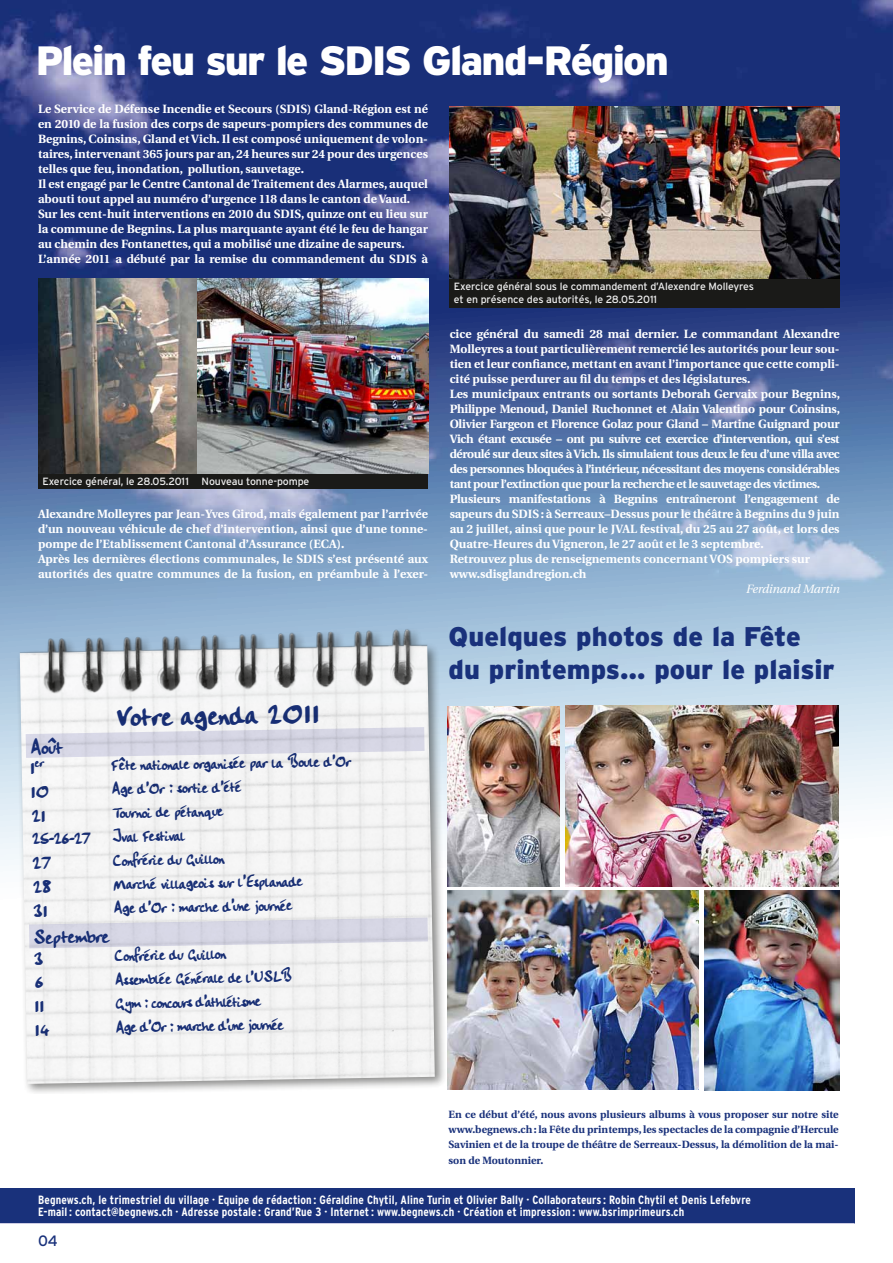
<style>
.page{position:relative;width:893px;height:1263px;background:#fff}
.page>*{position:absolute;margin:0;border:0;box-sizing:border-box;transform-origin:0 0}
.t1{font:900 40.8px "Interstate";letter-spacing:-.045em;color:#fff}
.t2{font:33px "Handwriting Plain";color:#19317b}
.t3{font:900 27px/32.4px "Interstate";color:#19317b}
.t4{font:22.5px "Handwriting Plain";color:#19317b}
.t5{font:18px/23.9px "Handwriting Plain";color:#19317b}
.t6{font:15px "Interstate";color:#19317b}
.t7{font:700 12px/15px "Utopia";color:#fff}
.t8{font:700 condensed 12px/12px "Interstate";letter-spacing:.01em;color:#fff}
.t9{font:italic 12px "Utopia";letter-spacing:-.015em;color:#fff}
.t10{font:700 10.5px/15px "Utopia";color:#19317b;text-align:justify}
.t11{font:10.5px/12.6px "Interstate";letter-spacing:-.01em;color:#f0f0f0}
.s1{font-size:19.5px}
</style>
<div class="page">
<img style="left:0;top:0;width:893px;height:1091px">
<div style="left:0;top:1188px;width:855px;height:35px;background:#19317b"></div>
<div style="left:38px;top:473px;width:159px;height:15px;background:#1a1a18"></div>
<div style="left:197px;top:473px;width:231px;height:15px;background:#1a1a18"></div>
<img style="left:38px;top:278px;width:159px;height:195px">
<div style="left:450px;top:278px;width:390px;height:29px;background:#1a1a18"></div>
<img style="left:450px;top:106px;width:389px;height:172px">
<img style="left:448px;top:891px;width:251px;height:199px">
<img style="left:448px;top:706px;width:112px;height:180px">
<img style="left:566px;top:706px;width:273px;height:180px">
<img style="left:704px;top:891px;width:135px;height:199px">
<img style="left:197px;top:278px;width:231px;height:195px">
<hr style="left:0;top:1223px;width:855px;height:1px;background:#cccce4">
<div style="left:15px;top:624px;width:431px;height:470px;background:#1a1a18;opacity:.5"></div>
<img style="left:19px;top:626px;width:416px;height:458px">
<svg style="left:26px;top:727px;width:402px;height:221px;fill:#f2f2f2"></svg>
<svg style="left:31px;top:761px;width:14px;height:13px"></svg>
<svg style="left:32px;top:786px;width:17px;height:12px"></svg>
<svg style="left:32px;top:809px;width:13px;height:13px"></svg>
<svg style="left:33px;top:857px;width:18px;height:12px"></svg>
<svg style="left:33px;top:880px;width:18px;height:13px"></svg>
<svg style="left:34px;top:904px;width:13px;height:13px"></svg>
<svg style="left:35px;top:952px;width:8px;height:12px"></svg>
<svg style="left:35px;top:977px;width:8px;height:11px"></svg>
<svg style="left:36px;top:1001px;width:7px;height:11px"></svg>
<svg style="left:36px;top:1025px;width:13px;height:11px"></svg>
<h1 class="t1" style="left:36px;top:38px;width:634px">Plein feu sur le SDIS Gland-Région</h1>
<p class="t7" style="left:38px;top:102px;width:391px">Le Service de Défense Incendie et Secours (SDIS) Gland-Région est né en 2010 de la fusion des corps de sapeurs-pompiers des communes de Begnins, Coinsins, Gland et Vich. Il est composé uniquement de volon&shy;taires, intervenant 365 jours par an, 24 heures sur 24 pour des urgences telles que feu, inondation, pollution, sauvetage.<br>Il est engagé par le Centre Cantonal de Traitement des Alarmes, auquel abouti tout appel au numéro d’urgence 118 dans le canton de Vaud.<br>Sur les cent-huit interventions en 2010 du SDIS, quinze ont eu lieu sur la commune de Begnins. La plus marquante ayant été le feu de hangar au chemin des Fontanettes, qui a mobilisé une dizaine de sapeurs.<br>L’année 2011 a débuté par la remise du commandement du SDIS à</p>
<p class="t11" style="left:42px;top:475px;width:269px">Exercice général, le 28.05.2011 Nouveau tonne-pompe</p>
<p class="t7" style="left:38px;top:507px;width:392px">Alexandre Molleyres par Jean-Yves Girod, mais également par l’arrivée d’un nouveau véhicule de chef d’intervention, ainsi que d’une tonne&shy;pompe de l’Etablissement Cantonal d’Assurance (ECA).<br>Après les dernières élections communales, le SDIS s’est présenté aux autorités des quatre communes de la fusion, en préambule à l’exer-</p>
<h2 class="t2" style="left:115px;top:693px;width:204px;rotate:-1deg">Votre agenda 2011</h2>
<h3 class="t4" style="left:30px;top:731px;width:35px;rotate:-1deg">Août</h3>
<h3 class="t5" style="left:111px;top:754px;width:242px;rotate:-1deg">Fête nationale organisée par la Boule d’Or</h3>
<h3 class="t5" style="left:111px;top:778px;width:133px;rotate:-1deg">Age d’Or : sortie d’été</h3>
<h3 class="t5" style="left:31px;top:803px;width:194px;text-indent:80px;rotate:-1deg">Tournoi de pétanque<br><span class="s1">25-26-27</span> Jval Festival</h3>
<h3 class="t5" style="left:112px;top:849px;width:114px;rotate:-1deg">Confrérie du Guillon</h3>
<h3 class="t5" style="left:113px;top:873px;width:191px;rotate:-1deg">Marché villageois sur l’Esplanade</h3>
<h3 class="t5" style="left:113px;top:897px;width:181px;rotate:-1deg">Age d’Or : marche d’une journée</h3>
<h3 class="t4" style="left:33px;top:921px;width:78px;rotate:-1deg">Septembre</h3>
<h3 class="t5" style="left:114px;top:944px;width:114px;rotate:-1deg">Confrérie du Guillon</h3>
<h3 class="t5" style="left:114px;top:968px;width:179px;rotate:-1deg">Assemblée Générale de l’USLB</h3>
<h3 class="t5" style="left:115px;top:992px;width:148px;rotate:-1deg">Gym : concours d’athlétisme</h3>
<h3 class="t5" style="left:115px;top:1016px;width:170px;rotate:-1deg">Age d’Or : marche d’une journée</h3>
<p class="t11" style="left:454px;top:280px;width:302px">Exercice général sous le commandement d’Alexendre Molleyres et en présence des autorités, le 28.05.2011</p>
<p class="t7" style="left:450px;top:327px;width:392px">cice général du samedi 28 mai dernier. Le commandant Alexandre Molleyres a tout particulièrement remercié les autorités pour leur sou&shy;tien et leur confiance, mettant en avant l’importance que cette compli&shy;cité puisse perdurer au fil du temps et des législatures.<br>Les municipaux entrants ou sortants Deborah Gervaix pour Begnins, Philippe Menoud, Daniel Ruchonnet et Alain Valentino pour Coinsins, Olivier Fargeon et Florence Golaz pour Gland – Martine Guignard pour Vich étant excusée – ont pu suivre cet exercice d’intervention, qui s’est déroulé sur deux sites à Vich. Ils simulaient tous deux le feu d’une villa avec des personnes bloquées à l’intérieur, nécessitant des moyens considérables tant pour l’extinction que pour la recherche et le sauvetage des victimes.<br>Plusieurs manifestations à Begnins entraîneront l’engagement de sapeurs du SDIS: à Serreaux–Dessus pour le théâtre à Begnins du 9 juin au 2 juillet, ainsi que pour le JVAL festival, du 25 au 27 août, et lors des Quatre-Heures du Vigneron, le 27 août et le 3 septembre.<br>Retrouvez plus de renseignements concernant VOS pompiers sur www.sdisglandregion.ch</p>
<p class="t9" style="left:746px;top:583px;width:95px">Ferdinand Martin</p>
<h3 class="t3" style="left:449px;top:620px;width:387px">Quelques photos de la Fête du printemps… pour le plaisir</h3>
<p class="t10" style="left:449px;top:1107px;width:392px">En ce début d’été, nous avons plusieurs albums à vous proposer sur notre site www.begnews.ch: la Fête du printemps, les spectacles de la compagnie d’Hercule Savinien et de la troupe de théâtre de Serreaux-Dessus, la démolition de la mai&shy;son de Moutonnier.</p>
<p class="t8" style="left:38px;top:1194px;width:714px">Begnews.ch, le trimestriel du village · Equipe de rédaction : Géraldine Chytil, Aline Turin et Olivier Bally · Collaborateurs : Robin Chytil et Denis Lefebvre<br>E-mail : contact@begnews.ch · Adresse postale : Grand’Rue 3 · Internet: www.begnews.ch · Création et impression : www.bsrimprimeurs.ch</p>
<p class="t6" style="left:38px;top:1232px;width:21px">04</p>
</div>
